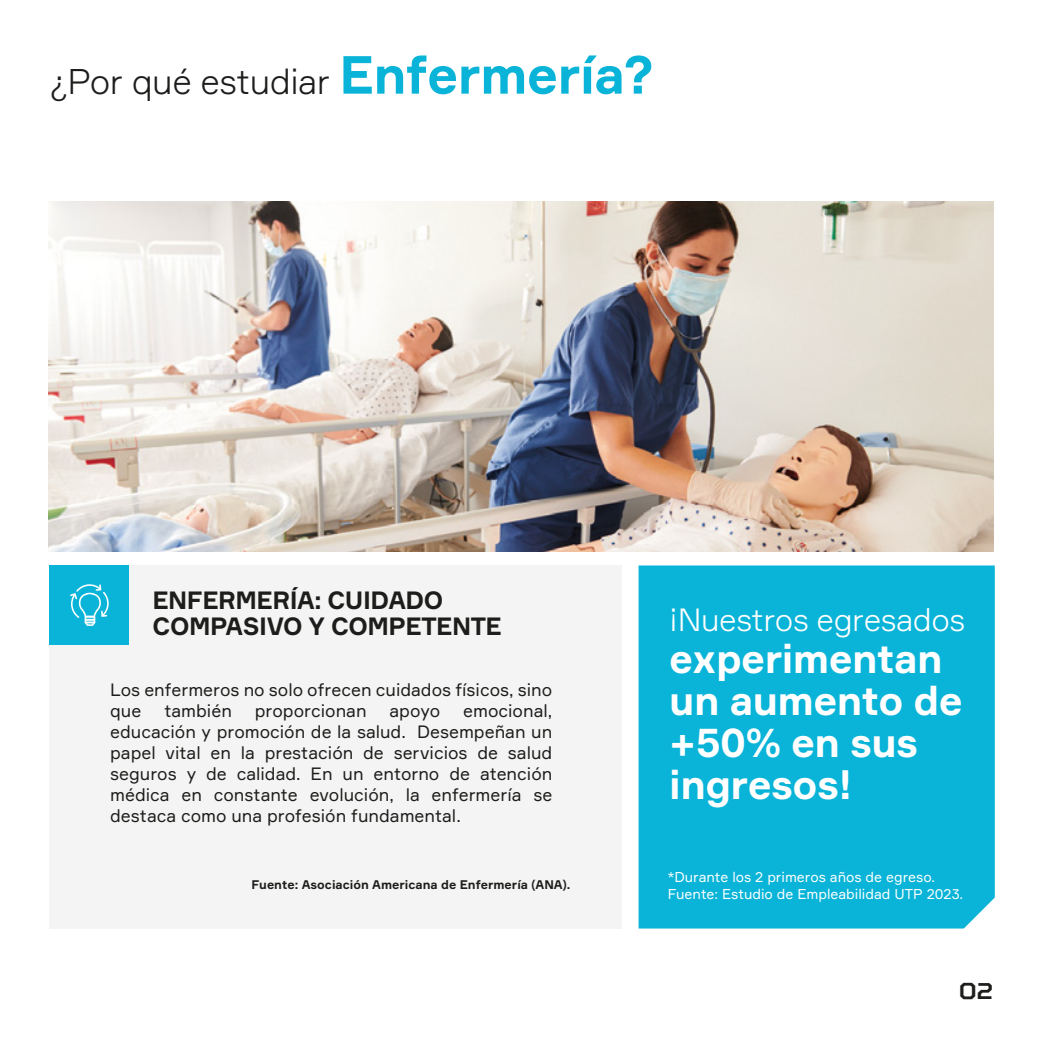
<style>
.page{position:relative;width:1042px;height:1042px;background:#fff}
.page>*{position:absolute;margin:0;border:0;box-sizing:border-box;transform-origin:0 0}
.t1{font:700 40.25px/42px "Formular";letter-spacing:-.015em;color:#fff}
.t2{font:300 35px "Formular";letter-spacing:-.015em;color:#1d1d1b}
.t3{font:300 31.5px "Formular";letter-spacing:-.015em;color:#fff}
.t4{font:700 24.5px/26.2px "Formular";letter-spacing:-.02em;color:#1d1d1b}
.t5{font:700 22.75px "TT Squares";color:#1d1d1b}
.t6{font:17.5px/21px "Formular";color:#1d1d1b}
.t7{font:14px/17.5px "Formular";color:#fff}
.t8{font:700 12.25px "Formular";color:#1d1d1b}
.s1{font-weight:700;font-size:52.5px;color:#09b4d8}
</style>
<div class="page">
<div style="left:49px;top:565px;width:573px;height:363px;background:#f4f4f4"></div>
<div style="left:638px;top:565px;width:357px;height:363px;background:#09b4d8"></div>
<div style="left:49px;top:565px;width:80px;height:80px;background:#09b4d8"></div>
<svg style="left:70px;top:584px;width:39px;height:42px"></svg>
<img style="left:49px;top:202px;width:945px;height:349px">
<h2 class="t2" style="left:50px;top:60px;width:606px">¿Por qué estudiar <span class="s1">Enfermería?</span></h2>
<h3 class="t4" style="left:152px;top:586px;width:351px">ENFERMERÍA: CUIDADO<br>COMPASIVO Y COMPETENTE</h3>
<p class="t6" style="left:110px;top:679px;width:444px">Los enfermeros no solo ofrecen cuidados físicos, sino que</p>
<p class="t6" style="left:110px;top:700px;width:444px;text-align:justify;text-indent:353px">emocional, educación y promoción de la salud. Desempeñan un papel vital en la prestación de servicios de salud seguros y de calidad. En un entorno de atención médica en constante evolución, la enfermería se destaca como una profesión fundamental.</p>
<p class="t6" style="left:164px;top:700px;width:69px">también</p>
<p class="t6" style="left:255px;top:700px;width:113px">proporcionan</p>
<p class="t6" style="left:389px;top:700px;width:52px">apoyo</p>
<p class="t8" style="left:251px;top:877px;width:320px">Fuente: Asociación Americana de Enfermería (ANA).</p>
<h3 class="t3" style="left:669px;top:601px;width:298px">¡Nuestros egresados</h3>
<h1 class="t1" style="left:669px;top:637px;width:295px">experimentan un aumento de +50% en sus ingresos!</h1>
<p class="t7" style="left:668px;top:868px;width:297px">*Durante los 2 primeros años de egreso.<br>Fuente: Estudio de Empleabilidad UTP 2023.</p>
<h3 class="t5" style="left:958px;top:977px;width:36px">02</h3>
</div>
